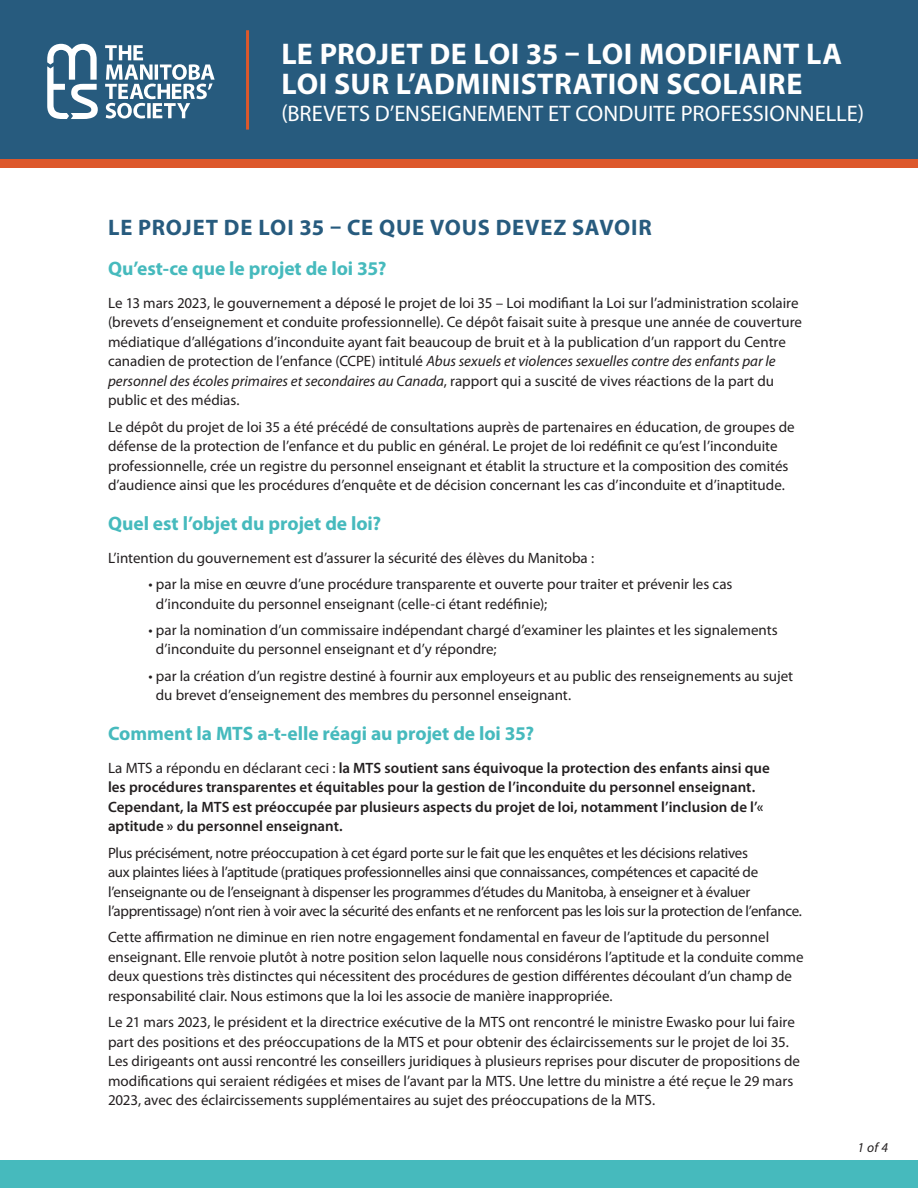
<style>
.page{position:relative;width:918px;height:1188px;background:#fff}
.page>*{position:absolute;margin:0;border:0;box-sizing:border-box;transform-origin:0 0}
.t1{font:700 30px/30px "Myriad Pro";letter-spacing:.015em;color:#fff}
.t2{font:22.5px "Myriad Pro";letter-spacing:.005em;color:#fff}
.t3{font:700 22.5px "Myriad Pro";letter-spacing:.035em;color:#275b7e}
.t4{font:700 19.5px "Myriad Pro";letter-spacing:-.005em;color:#46babd}
.t5{font:15px/19.5px "Myriad Pro";color:#231f20}
.t6{font:15px/19.5px "Myriad Pro";letter-spacing:-.02em;color:#231f20}
.t7{font:600 15px/19.5px "Myriad Pro";color:#231f20}
.t8{font:italic 13.5px "Myriad Pro";color:#231f20}
.s1{font-style:italic}
.s2{font-weight:400}
</style>
<div class="page">
<div style="left:0;top:1161px;width:918px;height:27px;background:#46babd"></div>
<div style="left:0;top:0;width:918px;height:160px;background:#275b7e"></div>
<div style="left:0;top:160px;width:918px;height:8px;background:#dd582b"></div>
<hr style="left:246px;top:30px;width:3px;height:100px;background:#dd582b">
<svg style="left:47px;top:44px;width:51px;height:75px"></svg>
<svg style="left:105px;top:45px;width:110px;height:74px"></svg>
<h1 class="t1" style="left:281px;top:38px;width:562px">LE PROJET DE LOI 35 – LOI MODIFIANT LA<br>LOI SUR L’ADMINISTRATION SCOLAIRE</h1>
<h2 class="t2" style="left:281px;top:100px;width:584px">(BREVETS D’ENSEIGNEMENT ET CONDUITE PROFESSIONNELLE)</h2>
<h2 class="t3" style="left:108px;top:213px;width:545px">LE PROJET DE LOI 35 – CE QUE VOUS DEVEZ SAVOIR</h2>
<h3 class="t4" style="left:108px;top:255px;width:280px">Qu’est-ce que le projet de loi 35?</h3>
<p class="t5" style="left:108px;top:293px;width:696px">Le 13 mars 2023, le gouvernement a déposé le projet de loi 35 – Loi modifiant la Loi sur l’administration scolaire (brevets d’enseignement et conduite professionnelle). Ce dépôt faisait suite à presque une année de couverture médiatique d’allégations d’inconduite ayant fait beaucoup de bruit et à la publication d’un rapport du Centre canadien de protection de l’enfance (CCPE) intitulé <span class="s1">Abus sexuels et violences sexuelles contre des enfants par le personnel des écoles primaires et secondaires au Canada</span>, rapport qui a suscité de vives réactions de la part du public et des médias.</p>
<p class="t5" style="left:108px;top:417px;width:688px">Le dépôt du projet de loi 35 a été précédé de consultations auprès de partenaires en éducation, de groupes de défense de la protection de l’enfance et du public en général. Le projet de loi redéfinit ce qu’est l’inconduite professionnelle, crée un registre du personnel enseignant et établit la structure et la composition des comités d’audience ainsi que les procédures d’enquête et de décision concernant les cas d’inconduite et d’inaptitude.</p>
<h3 class="t4" style="left:108px;top:510px;width:275px">Quel est l’objet du projet de loi?</h3>
<p class="t5" style="left:108px;top:548px;width:488px">L’intention du gouvernement est d’assurer la sécurité des élèves du Manitoba :</p>
<p class="t5" style="left:156px;top:574px;width:578px;text-indent:-7px">• par la mise en œuvre d’une procédure transparente et ouverte pour traiter et prévenir les cas d’inconduite du personnel enseignant (celle-ci étant redéfinie);</p>
<p class="t5" style="left:156px;top:620px;width:623px;text-indent:-7px">• par la nomination d’un commissaire indépendant chargé d’examiner les plaintes et les signalements d’inconduite du personnel enseignant et d’y répondre;</p>
<p class="t5" style="left:156px;top:666px;width:639px;text-indent:-7px">• par la création d’un registre destiné à fournir aux employeurs et au public des renseignements au sujet du brevet d’enseignement des membres du personnel enseignant.</p>
<h3 class="t4" style="left:108px;top:720px;width:428px">Comment la MTS a-t-elle réagi au projet de loi 35?</h3>
<p class="t7" style="left:108px;top:758px;width:663px"><span class="s2">La MTS a répondu en déclarant ceci :</span> la MTS soutient sans équivoque la protection des enfants ainsi que les procédures transparentes et équitables pour la gestion de l’inconduite du personnel enseignant.<br>Cependant, la MTS est préoccupée par plusieurs aspects du projet de loi, notamment l’inclusion de l’« aptitude » du personnel enseignant.</p>
<p class="t6" style="left:108px;top:843px;width:695px">Plus précisément, notre préoccupation à cet égard porte sur le fait que les enquêtes et les décisions relatives<br>aux plaintes liées à l’aptitude (pratiques professionnelles ainsi que connaissances, compétences et capacité de l’enseignante ou de l’enseignant à dispenser les programmes d’études du Manitoba, à enseigner et à évaluer l’apprentissage) n’ont rien à voir avec la sécurité des enfants et ne renforcent pas les lois sur la protection de l’enfance.</p>
<p class="t5" style="left:108px;top:927px;width:697px">Cette affirmation ne diminue en rien notre engagement fondamental en faveur de l’aptitude du personnel enseignant. Elle renvoie plutôt à notre position selon laquelle nous considérons l’aptitude et la conduite comme deux questions très distinctes qui nécessitent des procédures de gestion différentes découlant d’un champ de responsabilité clair. Nous estimons que la loi les associe de manière inappropriée.</p>
<p class="t5" style="left:108px;top:1012px;width:694px">Le 21 mars 2023, le président et la directrice exécutive de la MTS ont rencontré le ministre Ewasko pour lui faire part des positions et des préoccupations de la MTS et pour obtenir des éclaircissements sur le projet de loi 35.<br>Les dirigeants ont aussi rencontré les conseillers juridiques à plusieurs reprises pour discuter de propositions de modifications qui seraient rédigées et mises de l’avant par la MTS. Une lettre du ministre a été reçue le 29 mars 2023, avec des éclaircissements supplémentaires au sujet des préoccupations de la MTS.</p>
<p class="t8" style="left:858px;top:1139px;width:32px">1 of 4</p>
</div>
